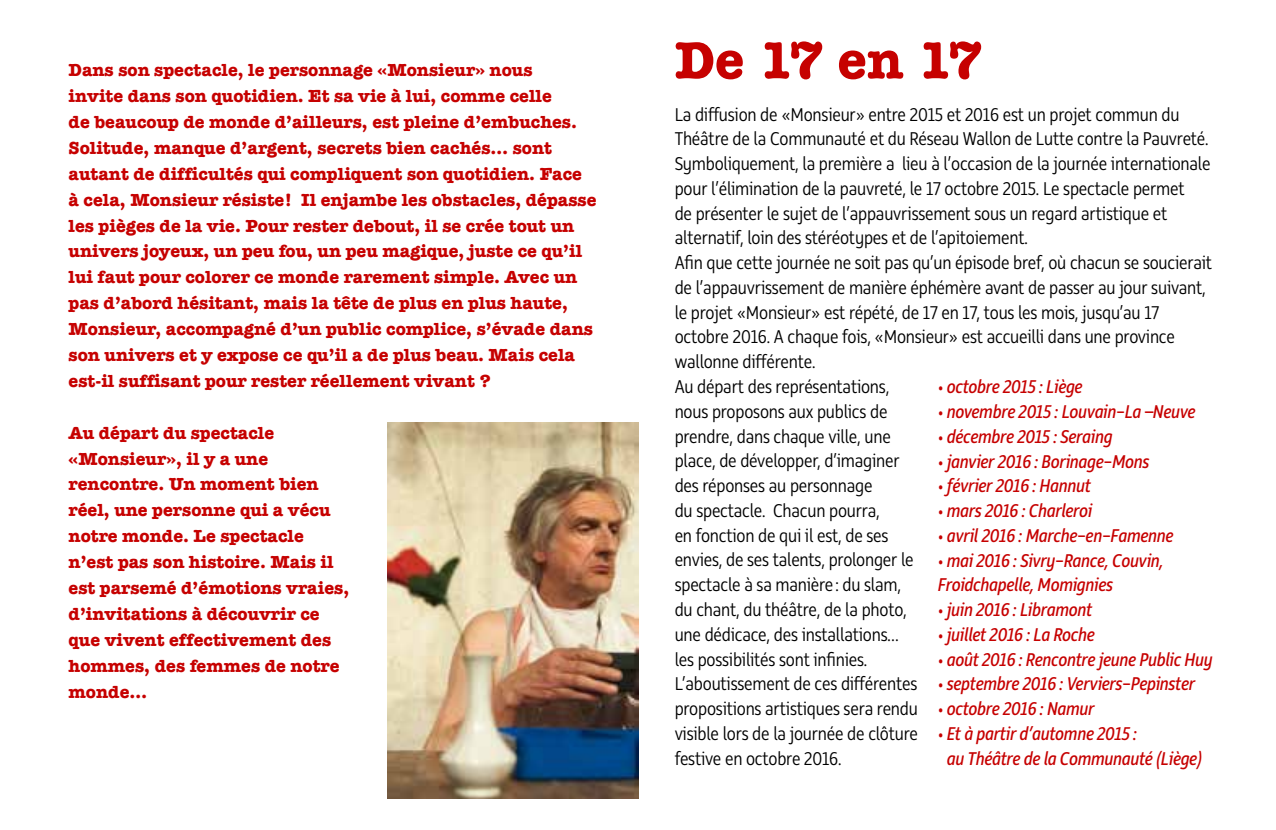
<style>
.page{position:relative;width:1276px;height:830px;background:#fff}
.page>*{position:absolute;margin:0;border:0;box-sizing:border-box;transform-origin:0 0}
.t1{font:700 54px "American Typewriter";letter-spacing:-.045em;color:#c60100}
.t2{font:300 20.25px/24.8px "Rehn Condensed";letter-spacing:-.01em;color:#000}
.t3{font:italic 20.25px/24.8px "Rehn Condensed";letter-spacing:-.01em;color:#c60100}
.t4{font:700 18px/25.9px "American Typewriter";color:#c60100}
.s1{font-size:15.75px}
</style>
<div class="page">
<img style="left:388px;top:422px;width:250px;height:375px">
<p class="t4" style="left:69px;top:56px;width:529px">Dans son spectacle, le personnage «Monsieur» nous<br>invite dans son quotidien. Et sa vie à lui, comme celle<br>de beaucoup de monde d’ailleurs, est pleine d’embuches.<br>Solitude, manque d’argent, secrets bien cachés… sont autant de difficultés qui compliquent son quotidien. Face à cela, Monsieur résiste! Il enjambe les obstacles, dépasse les pièges de la vie. Pour rester debout, il se crée tout un univers joyeux, un peu fou, un peu magique, juste ce qu’il lui faut pour colorer ce monde rarement simple. Avec un pas d’abord hésitant, mais la tête de plus en plus haute, Monsieur, accompagné d’un public complice, s’évade dans son univers et y expose ce qu’il a de plus beau. Mais cela est-il suffisant pour rester réellement vivant ?</p>
<p class="t4" style="left:69px;top:418px;width:282px">Au départ du spectacle «Monsieur», il y a une rencontre. Un moment bien réel, une personne qui a vécu notre monde. Le spectacle n’est pas son histoire. Mais il est parsemé d’émotions vraies, d’invitations à découvrir ce que vivent effectivement des hommes, des femmes de notre monde…</p>
<h1 class="t1" style="left:674px;top:14px;width:310px">De 17 en 17</h1>
<p class="t2" style="left:674px;top:101px;width:539px">La diffusion de «Monsieur» entre 2015 et 2016 est un projet commun du Théâtre de la Communauté et du Réseau Wallon de Lutte contre la Pauvreté.<br>Symboliquement, la première a lieu à l’occasion de la journée internationale pour l’élimination de la pauvreté, le 17 octobre 2015. Le spectacle permet<br>de présenter le sujet de l’appauvrissement sous un regard artistique et alternatif, loin des stéréotypes et de l’apitoiement.<br>Afin que cette journée ne soit pas qu’un épisode bref, où chacun se soucierait de l’appauvrissement de manière éphémère avant de passer au jour suivant, le projet «Monsieur» est répété, de 17 en 17, tous les mois, jusqu’au 17 octobre 2016. A chaque fois, «Monsieur» est accueilli dans une province wallonne différente.<br>Au départ des représentations,<br>nous proposons aux publics de<br>prendre, dans chaque ville, une<br>place, de développer, d’imaginer<br>des réponses au personnage<br>du spectacle. Chacun pourra,<br>en fonction de qui il est, de ses<br>envies, de ses talents, prolonger le<br>spectacle à sa manière : du slam,<br>du chant, du théâtre, de la photo,<br>une dédicace, des installations…<br>les possibilités sont infinies.<br>L’aboutissement de ces différentes<br>propositions artistiques sera rendu<br>visible lors de la journée de clôture<br>festive en octobre 2016.</p>
<p class="t3" style="left:938px;top:374px;width:146px"><span class="s1">•</span> octobre 2015 : Liège</p>
<p class="t3" style="left:938px;top:398px;width:259px"><span class="s1">•</span> novembre 2015 : Louvain-La –Neuve</p>
<p class="t3" style="left:938px;top:423px;width:176px"><span class="s1">•</span> décembre 2015 : Seraing</p>
<p class="t3" style="left:938px;top:448px;width:213px"><span class="s1">•</span> janvier 2016 : Borinage-Mons</p>
<p class="t3" style="left:938px;top:473px;width:154px"><span class="s1">•</span> février 2016 : Hannut</p>
<p class="t3" style="left:938px;top:497px;width:156px"><span class="s1">•</span> mars 2016 : Charleroi</p>
<p class="t3" style="left:938px;top:522px;width:237px"><span class="s1">•</span> avril 2016 : Marche-en-Famenne</p>
<p class="t3" style="left:938px;top:547px;width:227px"><span class="s1">•</span> mai 2016 : Sivry-Rance, Couvin,<br>Froidchapelle, Momignies</p>
<p class="t3" style="left:938px;top:596px;width:156px"><span class="s1">•</span> juin 2016 : Libramont</p>
<p class="t3" style="left:938px;top:621px;width:158px"><span class="s1">•</span> juillet 2016 : La Roche</p>
<p class="t3" style="left:938px;top:646px;width:276px"><span class="s1">•</span> août 2016 : Rencontre jeune Public Huy</p>
<p class="t3" style="left:938px;top:671px;width:259px"><span class="s1">•</span> septembre 2016 : Verviers-Pepinster</p>
<p class="t3" style="left:938px;top:695px;width:158px"><span class="s1">•</span> octobre 2016 : Namur</p>
<p class="t3" style="left:947px;top:720px;width:257px;text-indent:-9px"><span class="s1">•</span> Et à partir d’automne 2015 :<br>au Théâtre de la Communauté (Liège)</p>
</div>
